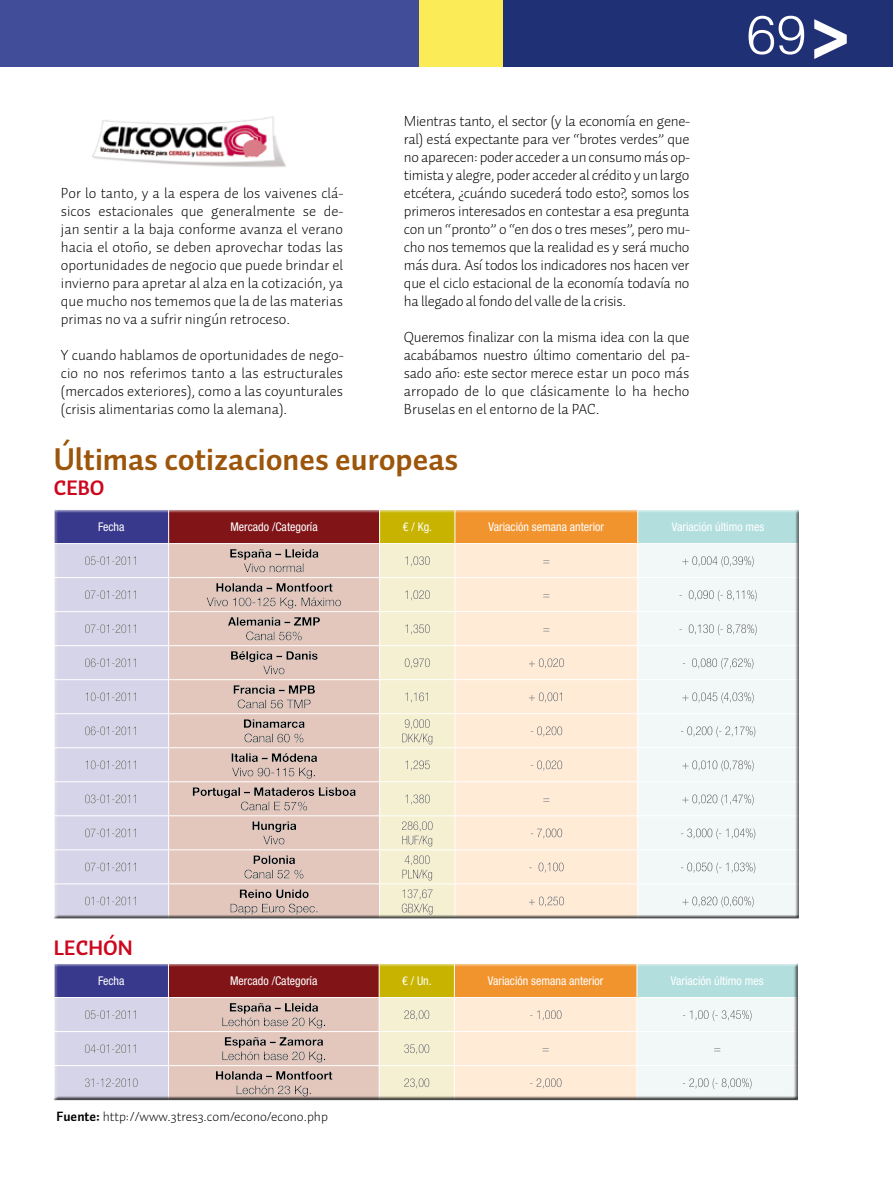
<style>
.page{position:relative;width:893px;height:1191px;background:#fff}
.page>*{position:absolute;margin:0;border:0;box-sizing:border-box;transform-origin:0 0}
.t1{font:700 86.55px "Helvetica";color:#fff}
.t2{font:300 54px "Helvetica";color:#fff}
.t3{font:700 31.5px "Auto 1";color:#9c550a}
.t4{font:700 21px "Auto 1";color:#cd071e}
.t5{font:300 15px/18px "Auto 1";color:#000;text-align:justify}
.t6{font:300 13.5px "Auto 1";color:#000}
.t7{font:condensed 12px "Helvetica Neue LT Std";color:#fff}
.s1{font-weight:700}
</style>
<div class="page">
<div style="left:0;top:0;width:316px;height:66px;background:#414d98"></div>
<div style="left:497px;top:0;width:396px;height:66px;background:#203074"></div>
<div style="left:308px;top:0;width:117px;height:66px;background:#414d98"></div>
<div style="left:419px;top:0;width:84px;height:66px;background:#fbec57"></div>
<img style="left:92px;top:116px;width:194px;height:51px">
<div style="left:51px;top:509px;width:752px;height:414px;background:#000;opacity:.75"></div>
<div style="left:51px;top:961px;width:751px;height:143px;background:#000;opacity:.75"></div>
<h2 class="t2" style="left:746px;top:1px;width:62px">69</h2>
<h1 class="t1" style="left:870px;top:14px;width:52px;rotate:90deg">^</h1>
<p class="t5" style="left:61px;top:184px;width:284px">Por lo tanto, y a la espera de los vaivenes clá&shy;sicos estacionales que generalmente se de&shy;jan sentir a la baja conforme avanza el verano hacia el otoño, se deben aprovechar todas las oportunidades de negocio que puede brindar el invierno para apretar al alza en la cotización, ya que mucho nos tememos que la de las materias primas no va a sufrir ningún retroceso.</p>
<p class="t5" style="left:61px;top:346px;width:284px">Y cuando hablamos de oportunidades de nego&shy;cio no nos referimos tanto a las estructurales (mercados exteriores), como a las coyunturales (crisis alimentarias como la alemana).</p>
<p class="t5" style="left:404px;top:112px;width:288px">Mientras tanto, el sector (y la economía en gene&shy;ral) está expectante para ver “brotes verdes” que no aparecen: poder acceder a un consumo más op&shy;timista y alegre, poder acceder al crédito y un largo etcétera, ¿cuándo sucederá todo esto?, somos los primeros interesados en contestar a esa pregunta con un “pronto” o “en dos o tres meses”, pero mu&shy;cho nos tememos que la realidad es y será mucho más dura. Así todos los indicadores nos hacen ver que el ciclo estacional de la economía todavía no ha llegado al fondo del valle de la crisis.</p>
<p class="t5" style="left:404px;top:328px;width:288px">Queremos finalizar con la misma idea con la que acabábamos nuestro último comentario del pa&shy;sado año: este sector merece estar un poco más arropado de lo que clásicamente lo ha hecho Bruselas en el entorno de la PAC.</p>
<h3 class="t3" style="left:54px;top:439px;width:406px">Últimas cotizaciones europeas</h3>
<h3 class="t4" style="left:54px;top:475px;width:52px">CEBO</h3>
<p class="t7" style="left:98px;top:519px;width:28px">Fecha</p>
<p class="t7" style="left:230px;top:519px;width:89px">Mercado /Categoría</p>
<p class="t7" style="left:403px;top:519px;width:31px">€ / Kg.</p>
<p class="t7" style="left:489px;top:519px;width:117px">Variación semana anterior</p>
<p class="t7" style="left:672px;top:519px;width:94px">Variación último mes</p>
<h3 class="t4" style="left:54px;top:934px;width:80px">LECHÓN</h3>
<p class="t7" style="left:98px;top:973px;width:28px">Fecha</p>
<p class="t7" style="left:230px;top:973px;width:89px">Mercado /Categoría</p>
<p class="t7" style="left:402px;top:973px;width:31px">€ / Un.</p>
<p class="t7" style="left:488px;top:973px;width:117px">Variación semana anterior</p>
<p class="t7" style="left:671px;top:973px;width:94px">Variación último mes</p>
<p class="t6" style="left:57px;top:1108px;width:273px"><span class="s1">Fuente:</span> http://www.3tres3.com/econo/econo.php</p>
</div>
